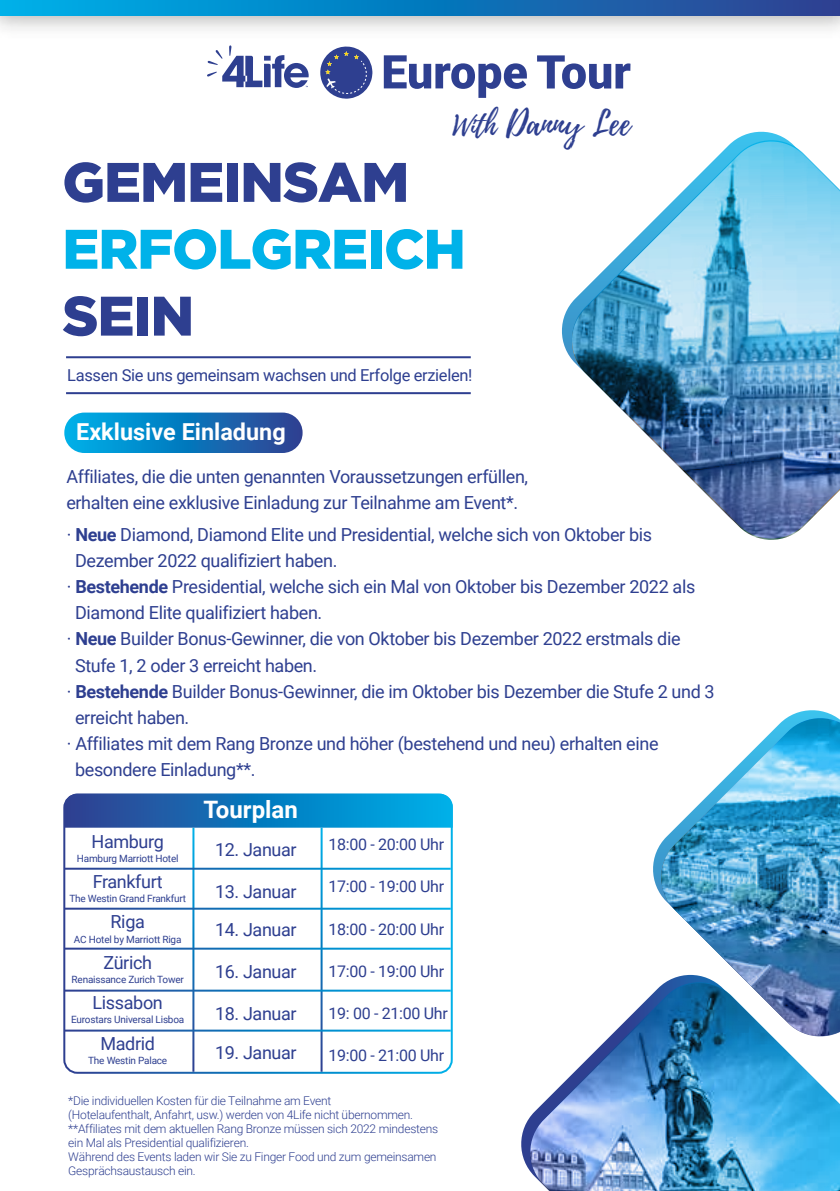
<style>
.page{position:relative;width:840px;height:1191px;background:#fff}
.page>*{position:absolute;margin:0;border:0;box-sizing:border-box;transform-origin:0 0}
.t1{font:900 55.6px "Gotham";letter-spacing:-.02em;color:#2e3f90}
.t2{font:900 55.6px "Gotham";letter-spacing:-.02em;color:#00b2e9}
.t3{font:33.6px "Playlist Script";color:#2e3f90}
.t4{font:700 24px "Roboto";color:#fff}
.t5{font:700 23.4px "Roboto";color:#fff}
.t6{font:18px/26.2px "Roboto";letter-spacing:-.02em;color:#2e3f90}
.t7{font:16.4px "Roboto";letter-spacing:-.02em;color:#2e3f90}
.t8{font:16px "Roboto";letter-spacing:-.02em;color:#2e3f90}
.t9{font:300 12px/14.2px "Roboto";letter-spacing:-.02em;color:#2e3f90}
.t10{font:10px "Roboto";letter-spacing:-.02em;color:#2e3f90}
.s1{font-size:26.8px}
.s2{font-weight:700}
</style>
<div class="page">
<svg style="left:64px;top:412px;width:238px;height:41px;background:#1a7fc0"></svg>
<hr style="left:66px;top:356px;width:404px;height:2px;background:#2e3f90">
<hr style="left:66px;top:392px;width:404px;height:2px;background:#2e3f90">
<svg style="left:383px;top:55px;width:143px;height:43px"></svg>
<svg style="left:537px;top:55px;width:93px;height:34px"></svg>
<svg style="left:207px;top:45px;width:101px;height:43px"></svg>
<svg style="left:320px;top:46px;width:52px;height:53px"></svg>
<img style="left:0;top:15px;width:839px;height:15px">
<svg style="left:0;top:0;width:839px;height:15px;background:#0e79bd"></svg>
<svg style="left:562px;top:132px;width:226px;height:220px"></svg>
<img style="left:567px;top:141px;width:217px;height:399px">
<img style="left:571px;top:140px;width:268px;height:398px">
<svg style="left:653px;top:710px;width:185px;height:175px"></svg>
<img style="left:660px;top:718px;width:179px;height:257px">
<svg style="left:521px;top:975px;width:318px;height:187px"></svg>
<img style="left:529px;top:982px;width:310px;height:209px">
<div style="left:63px;top:793px;width:389px;height:280px;border:2px solid #fff;border-radius:13px"></div>
<svg style="left:64px;top:793px;width:388px;height:34px;background:#137abe"></svg>
<h2 class="t3" style="left:452px;top:100px;width:179px"><span class="s1">With</span> Danny Lee</h2>
<h1 class="t1" style="left:62px;top:150px;width:348px">GEMEINSAM</h1>
<h1 class="t2" style="left:62px;top:217px;width:405px">ERFOLGREICH</h1>
<h1 class="t1" style="left:62px;top:284px;width:133px">SEIN</h1>
<p class="t7" style="left:67px;top:364px;width:406px">Lassen Sie uns gemeinsam wachsen und Erfolge erzielen!</p>
<p class="t5" style="left:76px;top:415px;width:211px">Exklusive Einladung</p>
<p class="t6" style="left:66px;top:463px;width:463px">Affiliates, die die unten genannten Voraussetzungen erfüllen, erhalten eine exklusive Einladung zur Teilnahme am Event*.</p>
<p class="t6" style="left:67px;top:520px;width:586px">· <span class="s2">Neue</span> Diamond, Diamond Elite und Presidential, welche sich von Oktober bis</p>
<p class="t6" style="left:75px;top:546px;width:264px">Dezember 2022 qualifiziert haben.</p>
<p class="t6" style="left:67px;top:573px;width:629px">· <span class="s2">Bestehende</span> Presidential, welche sich ein Mal von Oktober bis Dezember 2022 als</p>
<p class="t6" style="left:75px;top:599px;width:248px">Diamond Elite qualifiziert haben.</p>
<p class="t6" style="left:67px;top:625px;width:614px">· <span class="s2">Neue</span> Builder Bonus-Gewinner, die von Oktober bis Dezember 2022 erstmals die</p>
<p class="t6" style="left:75px;top:651px;width:243px">Stufe 1, 2 oder 3 erreicht haben.</p>
<p class="t6" style="left:67px;top:677px;width:649px">· <span class="s2">Bestehende</span> Builder Bonus-Gewinner, die im Oktober bis Dezember die Stufe 2 und 3</p>
<p class="t6" style="left:75px;top:704px;width:116px">erreicht haben.</p>
<p class="t6" style="left:67px;top:730px;width:593px">· Affiliates mit dem Rang Bronze und höher (bestehend und neu) erhalten eine</p>
<p class="t6" style="left:75px;top:756px;width:182px">besondere Einladung**.</p>
<p class="t6" style="left:91px;top:827px;width:74px">Hamburg</p>
<p class="t10" style="left:77px;top:851px;width:103px">Hamburg Marriott Hotel</p>
<p class="t6" style="left:93px;top:868px;width:72px">Frankfurt</p>
<p class="t10" style="left:69px;top:891px;width:118px">The Westin Grand Frankfurt</p>
<p class="t6" style="left:110px;top:908px;width:36px">Riga</p>
<p class="t10" style="left:74px;top:932px;width:109px">AC Hotel by Marriott Riga</p>
<p class="t6" style="left:103px;top:948px;width:50px">Zürich</p>
<p class="t10" style="left:72px;top:972px;width:114px">Renaissance Zurich Tower</p>
<p class="t6" style="left:93px;top:989px;width:72px">Lissabon</p>
<p class="t10" style="left:71px;top:1012px;width:115px">Eurostars Universal Lisboa</p>
<p class="t6" style="left:100px;top:1029px;width:56px">Madrid</p>
<p class="t10" style="left:88px;top:1053px;width:81px">The Westin Palace</p>
<h3 class="t4" style="left:203px;top:792px;width:96px">Tourplan</h3>
<p class="t6" style="left:215px;top:835px;width:83px">12. Januar</p>
<p class="t6" style="left:215px;top:877px;width:83px">13. Januar</p>
<p class="t6" style="left:215px;top:916px;width:83px">14. Januar</p>
<p class="t6" style="left:215px;top:958px;width:83px">16. Januar</p>
<p class="t6" style="left:215px;top:1000px;width:83px">18. Januar</p>
<p class="t6" style="left:215px;top:1038px;width:83px">19. Januar</p>
<p class="t8" style="left:328px;top:833px;width:117px">18:00 - 20:00 Uhr</p>
<p class="t8" style="left:328px;top:875px;width:117px">17:00 - 19:00 Uhr</p>
<p class="t8" style="left:328px;top:917px;width:117px">18:00 - 20:00 Uhr</p>
<p class="t8" style="left:328px;top:959px;width:117px">17:00 - 19:00 Uhr</p>
<p class="t8" style="left:328px;top:1002px;width:121px">19: 00 - 21:00 Uhr</p>
<p class="t8" style="left:328px;top:1044px;width:117px">19:00 - 21:00 Uhr</p>
<p class="t9" style="left:68px;top:1092px;width:371px">*Die individuellen Kosten für die Teilnahme am Event<br>(Hotelaufenthalt, Anfahrt, usw.) werden von 4Life nicht übernommen. **Affiliates mit dem aktuellen Rang Bronze müssen sich 2022 mindestens ein Mal als Presidential qualifizieren.<br>Während des Events laden wir Sie zu Finger Food und zum gemeinsamen Gesprächsaustausch ein.</p>
</div>
